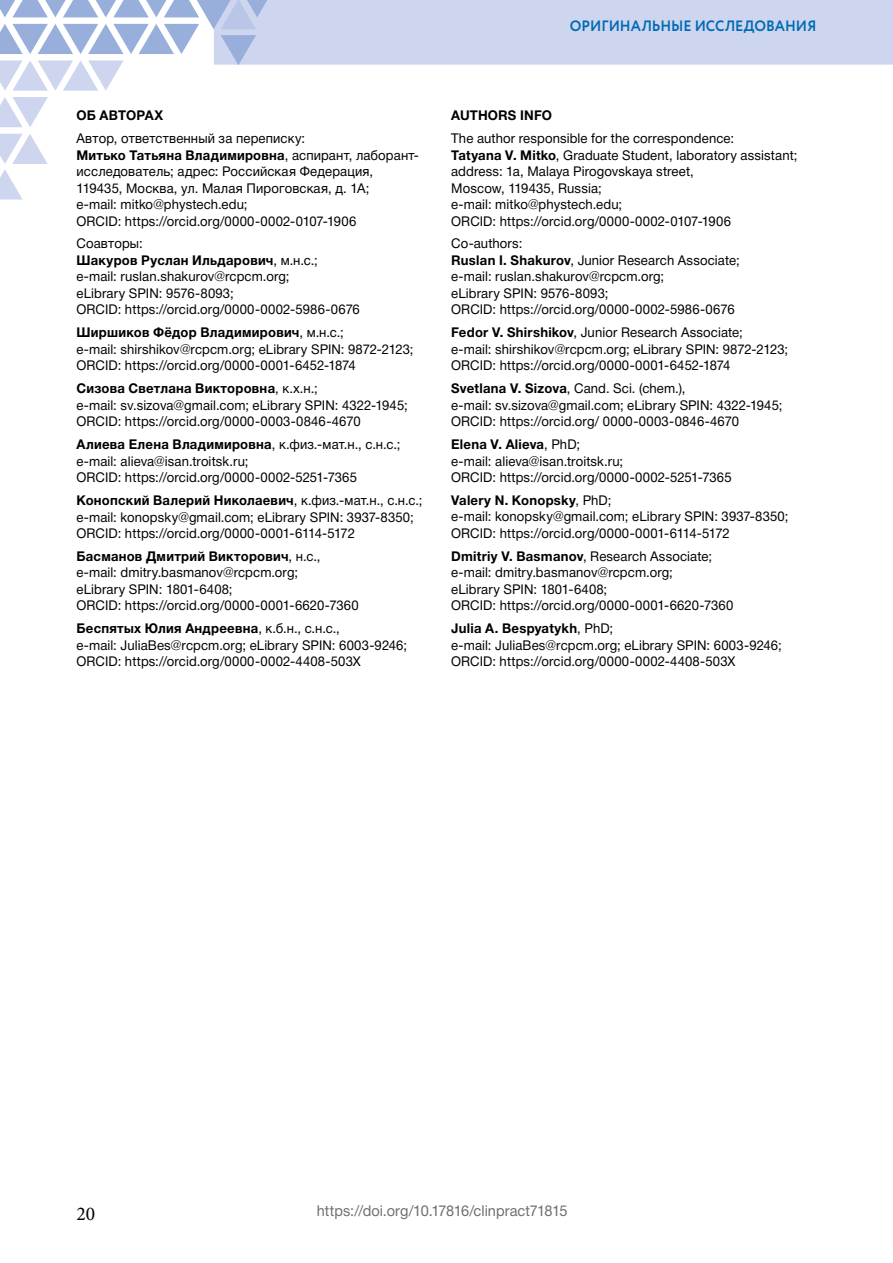
<style>
.page{position:relative;width:893px;height:1263px;background:#fff}
.page>*{position:absolute;margin:0;border:0;box-sizing:border-box;transform-origin:0 0}
.t1{font:19.5px "Minion Pro";color:#000}
.t2{font:15px "Helvetica Neue Cyr";color:#706f6f}
.t3{font:700 15px "Circe";letter-spacing:-.005em;color:#016ab3;scale:.95 1}
.t4{font:13.5px/16.5px "Helvetica Neue Cyr";letter-spacing:.01em;color:#000}
.t5{font:700 13.5px "Helvetica Neue Cyr";letter-spacing:.01em;color:#000}
.s1{font-weight:700}
</style>
<div class="page">
<svg style="left:0;top:97px;width:48px;height:30px"></svg>
<svg style="left:0;top:134px;width:48px;height:65px"></svg>
<svg style="left:0;top:0;width:893px;height:91px"></svg>
<p class="t3" style="left:570px;top:15px;width:261px">ОРИГИНАЛЬНЫЕ ИССЛЕДОВАНИЯ</p>
<p class="t5" style="left:77px;top:108px;width:88px">ОБ АВТОРАХ</p>
<p class="t4" style="left:77px;top:130px;width:344px">Автор, ответственный за переписку:<br><span class="s1">Митько Татьяна Владимировна</span>, аспирант, лаборант&shy;исследователь; адрес: Российская Федерация, 119435, Москва, ул. Малая Пироговская, д. 1А;<br>e-mail: mitko@phystech.edu;<br>ORCID: https://orcid.org/0000-0002-0107-1906</p>
<p class="t4" style="left:77px;top:236px;width:285px">Соавторы:<br><span class="s1">Шакуров Руслан Ильдарович</span>, м.н.с.; e-mail: ruslan.shakurov@rcpcm.org;<br>eLibrary SPIN: 9576-8093;<br>ORCID: https://orcid.org/0000-0002-5986-0676</p>
<p class="t4" style="left:77px;top:324px;width:338px"><span class="s1">Ширшиков Фёдор Владимирович</span>, м.н.с.;<br>e-mail: shirshikov@rcpcm.org; eLibrary SPIN: 9872-2123;<br>ORCID: https://orcid.org/0000-0001-6452-1874</p>
<p class="t4" style="left:77px;top:380px;width:333px"><span class="s1">Сизова Светлана Викторовна</span>, к.х.н.;<br>e-mail: sv.sizova@gmail.com; eLibrary SPIN: 4322-1945;<br>ORCID: https://orcid.org/0000-0003-0846-4670</p>
<p class="t4" style="left:77px;top:436px;width:326px"><span class="s1">Алиева Елена Владимировна</span>, к.физ.-мат.н., с.н.с.; e-mail: alieva@isan.troitsk.ru;<br>ORCID: https://orcid.org/0000-0002-5251-7365</p>
<p class="t4" style="left:77px;top:492px;width:348px"><span class="s1">Конопский Валерий Николаевич</span>, к.физ.-мат.н., с.н.с.; e-mail: konopsky@gmail.com; eLibrary SPIN: 3937-8350;<br>ORCID: https://orcid.org/0000-0001-6114-5172</p>
<p class="t4" style="left:77px;top:548px;width:284px"><span class="s1">Басманов Дмитрий Викторович</span>, н.с., e-mail: dmitry.basmanov@rcpcm.org;<br>eLibrary SPIN: 1801-6408;<br>ORCID: https://orcid.org/0000-0001-6620-7360</p>
<p class="t4" style="left:77px;top:620px;width:332px"><span class="s1">Беспятых Юлия Андреевна</span>, к.б.н., с.н.с.,<br>e-mail: JuliaBes@rcpcm.org; eLibrary SPIN: 6003-9246;<br>ORCID: https://orcid.org/0000-0002-4408-503X</p>
<p class="t5" style="left:451px;top:108px;width:102px">AUTHORS INFO</p>
<p class="t4" style="left:451px;top:130px;width:348px">The author responsible for the correspondence:<br><span class="s1">Tatyana V. Mitko</span>, Graduate Student, laboratory assistant; address: 1a, Malaya Pirogovskaya street,<br>Moscow, 119435, Russia;<br>e-mail: mitko@phystech.edu;<br>ORCID: https://orcid.org/0000-0002-0107-1906</p>
<p class="t4" style="left:451px;top:236px;width:290px">Co-authors:<br><span class="s1">Ruslan I. Shakurov</span>, Junior Research Associate; e-mail: ruslan.shakurov@rcpcm.org;<br>eLibrary SPIN: 9576-8093;<br>ORCID: https://orcid.org/0000-0002-5986-0676</p>
<p class="t4" style="left:451px;top:324px;width:338px"><span class="s1">Fedor V. Shirshikov</span>, Junior Research Associate;<br>e-mail: shirshikov@rcpcm.org; eLibrary SPIN: 9872-2123;<br>ORCID: https://orcid.org/0000-0001-6452-1874</p>
<p class="t4" style="left:451px;top:380px;width:333px"><span class="s1">Svetlana V. Sizova</span>, Cand. Sci. (chem.),<br>e-mail: sv.sizova@gmail.com; eLibrary SPIN: 4322-1945;<br>ORCID: https://orcid.org/ 0000-0003-0846-4670</p>
<p class="t4" style="left:451px;top:436px;width:282px"><span class="s1">Elena V. Alieva</span>, PhD;<br>e-mail: alieva@isan.troitsk.ru;<br>ORCID: https://orcid.org/0000-0002-5251-7365</p>
<p class="t4" style="left:451px;top:492px;width:339px"><span class="s1">Valery N. Konopsky</span>, PhD;<br>e-mail: konopsky@gmail.com; eLibrary SPIN: 3937-8350;<br>ORCID: https://orcid.org/0000-0001-6114-5172</p>
<p class="t4" style="left:451px;top:548px;width:284px"><span class="s1">Dmitriy V. Basmanov</span>, Research Associate; e-mail: dmitry.basmanov@rcpcm.org;<br>eLibrary SPIN: 1801-6408;<br>ORCID: https://orcid.org/0000-0001-6620-7360</p>
<p class="t4" style="left:451px;top:620px;width:332px"><span class="s1">Julia A. Bespyatykh</span>, PhD;<br>e-mail: JuliaBes@rcpcm.org; eLibrary SPIN: 6003-9246;<br>ORCID: https://orcid.org/0000-0002-4408-503X</p>
<h1 class="t1" style="left:77px;top:1200px;width:20px">20</h1>
<p class="t2" style="left:317px;top:1203px;width:252px">https://doi.org/10.17816/clinpract71815</p>
</div>
